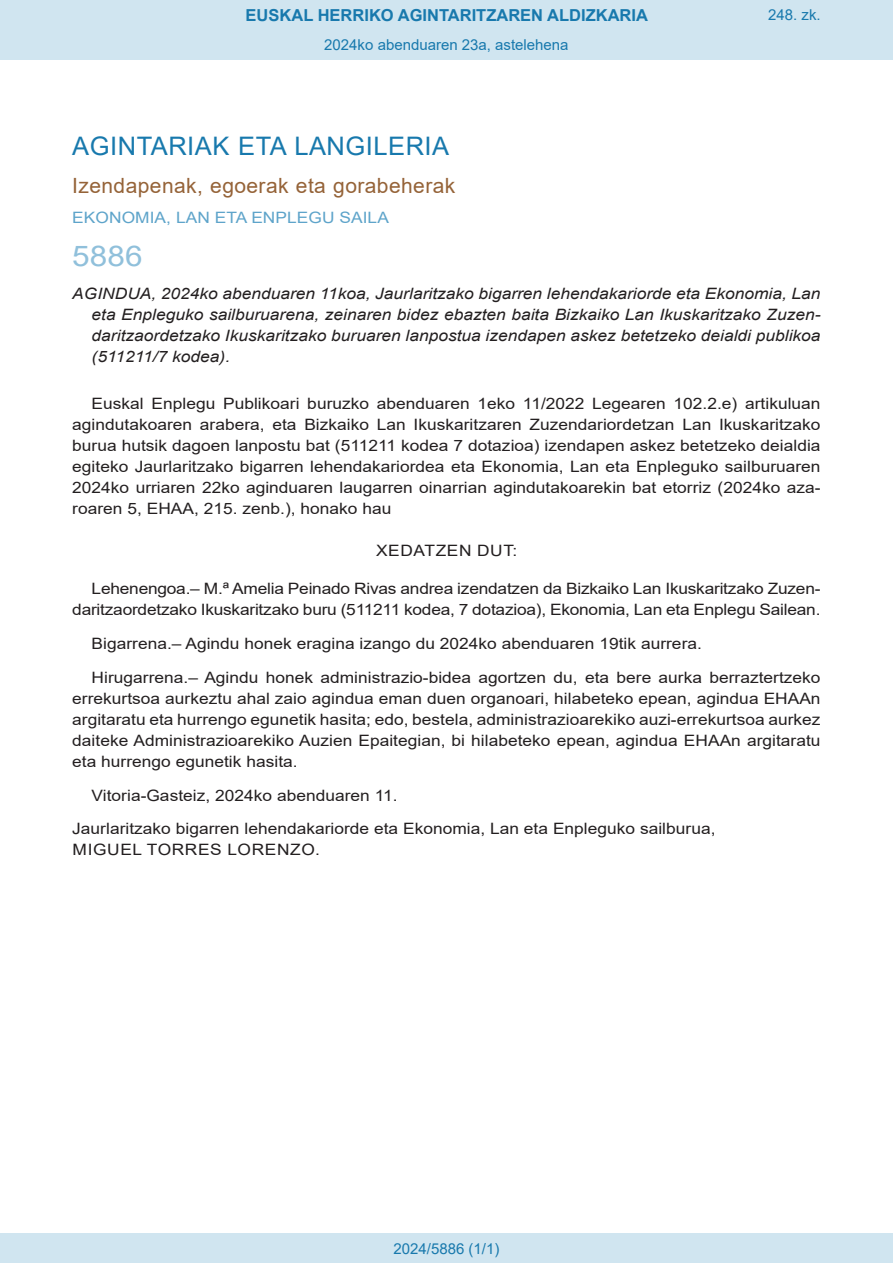
<style>
.page{position:relative;width:893px;height:1263px;background:#fff}
.page>*{position:absolute;margin:0;border:0;box-sizing:border-box;transform-origin:0 0}
.BOPVOrden{font:28.5px "Arial";color:#90c0db;scale:1.11 1}
.BOPVSeccion{font:25.5px "Arial";letter-spacing:.02em;color:#1879ad}
.BOPVSubseccion{font:21px "Arial";letter-spacing:.02em;color:#956338}
.t1{font:700 16.5px "Arial";color:#1879ad}
.BOPVDetalle{font:15.6px/21px "Arial";letter-spacing:-.005em;color:#231f20;text-align:justify;scale:1.11 1}
.BOPVTitulo{font:italic 15.6px/21px "Arial";color:#231f20;text-align:justify;scale:1.11 1}
.BOPVFirmaPuesto{font:15.6px "Arial";color:#231f20;scale:1.11 1}
.BOPVFirmaLugFec{font:15.6px "Arial";color:#231f20;scale:1.11 1}
.BOPVOrganismo{font:15.6px "Arial";letter-spacing:.005em;color:#5ea4ca;scale:1.11 1}
.BOPVFirmaNombre{font:15.6px "Arial";letter-spacing:.035em;color:#231f20;scale:1.11 1}
.BOPVClave{font:15.6px "Arial";letter-spacing:.035em;color:#231f20;scale:1.11 1}
.Paginacion_Centro{font:15px "Arial";color:#1879ad}
</style>
<div class="page">
<div style="left:0;top:0;width:893px;height:60px;background:#d0e5f0"></div>
<div style="left:0;top:1233px;width:893px;height:30px;background:#d0e5f0"></div>
<p class="t1" style="left:246px;top:3px;width:404px">EUSKAL HERRIKO AGINTARITZAREN ALDIZKARIA</p>
<p class="Paginacion_Centro" style="left:324px;top:35px;width:246px">2024ko abenduaren 23a, astelehena</p>
<p class="Paginacion_Centro" style="left:768px;top:5px;width:54px">248. zk.</p>
<p class="BOPVSeccion" style="left:72px;top:128px;width:378px">AGINTARIAK ETA LANGILERIA</p>
<p class="BOPVSubseccion" style="left:72px;top:171px;width:385px">Izendapenak, egoerak eta gorabeherak</p>
<p class="BOPVOrganismo" style="left:72px;top:207px;width:287px">EKONOMIA, LAN ETA ENPLEGU SAILA</p>
<p class="BOPVOrden" style="left:72px;top:236px;width:65px">5886</p>
<p class="BOPVTitulo" style="left:92px;top:284px;width:658px;text-indent:-19px">AGINDUA, 2024ko abenduaren 11koa, Jaurlaritzako bigarren lehendakariorde eta Ekonomia, Lan eta Enpleguko sailburuarena, zeinaren bidez ebazten baita Bizkaiko Lan Ikuskaritzako Zuzen&shy;daritzaordetzako Ikuskaritzako buruaren lanpostua izendapen askez betetzeko deialdi publikoa (511211/7 kodea).</p>
<p class="BOPVDetalle" style="left:72px;top:393px;width:676px;text-indent:19px">Euskal Enplegu Publikoari buruzko abenduaren 1eko 11/2022 Legearen 102.2.e) artikuluan agindutakoaren arabera, eta Bizkaiko Lan Ikuskaritzaren Zuzendariordetzan Lan Ikuskaritzako burua hutsik dagoen lanpostu bat (511211 kodea 7 dotazioa) izendapen askez betetzeko deialdia egiteko Jaurlaritzako bigarren lehendakariordea eta Ekonomia, Lan eta Enpleguko sailburuaren 2024ko urriaren 22ko aginduaren laugarren oinarrian agindutakoarekin bat etorriz (2024ko aza&shy;roaren 5, EHAA, 215. zenb.), honako hau</p>
<p class="BOPVClave" style="left:376px;top:540px;width:129px">XEDATZEN DUT:</p>
<p class="BOPVDetalle" style="left:72px;top:578px;width:676px;text-align:right">Lehenengoa.– M.ª Amelia Peinado Rivas andrea izendatzen da Bizkaiko Lan Ikuskaritzako Zuzen&shy;daritzaordetzako Ikuskaritzako buru (511211 kodea, 7 dotazioa), Ekonomia, Lan eta Enplegu Sailean.</p>
<p class="BOPVDetalle" style="left:92px;top:633px;width:551px">Bigarrena.– Agindu honek eragina izango du 2024ko abenduaren 19tik aurrera.</p>
<p class="BOPVDetalle" style="left:72px;top:667px;width:676px;text-indent:19px">Hirugarrena.– Agindu honek administrazio-bidea agortzen du, eta bere aurka berraztertzeko errekurtsoa aurkeztu ahal zaio agindua eman duen organoari, hilabeteko epean, agindua EHAAn argitaratu eta hurrengo egunetik hasita; edo, bestela, administrazioarekiko auzi-errekurtsoa aurkez daiteke Administrazioarekiko Auzien Epaitegian, bi hilabeteko epean, agindua EHAAn argitaratu eta hurrengo egunetik hasita.</p>
<p class="BOPVFirmaLugFec" style="left:92px;top:784px;width:277px">Vitoria-Gasteiz, 2024ko abenduaren 11.</p>
<p class="BOPVFirmaPuesto" style="left:72px;top:818px;width:581px">Jaurlaritzako bigarren lehendakariorde eta Ekonomia, Lan eta Enpleguko sailburua,</p>
<p class="BOPVFirmaNombre" style="left:73px;top:839px;width:224px">MIGUEL TORRES LORENZO.</p>
<p class="Paginacion_Centro" style="left:393px;top:1238px;width:107px">2024/5886 (1/1)</p>
</div>
